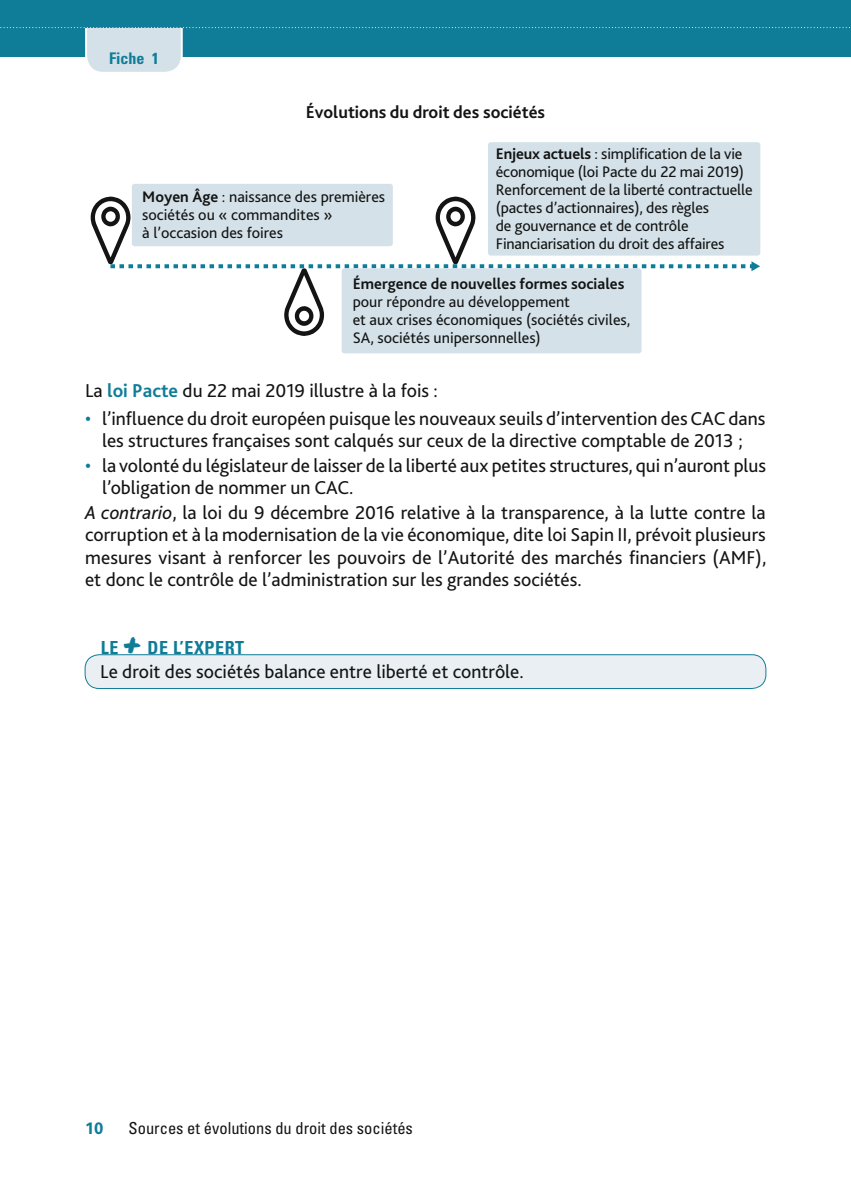
<style>
.page{position:relative;width:851px;height:1191px;background:#fff}
.page>*{position:absolute;margin:0;border:0;box-sizing:border-box;transform-origin:0 0}
.t1{font:19.6px/22.6px "Bliss 2";color:#131413;text-align:center}
.t2{font:700 18px "Bliss 2";color:#131413}
.t3{font:700 condensed 18px "Univers LT Std";letter-spacing:.03em;color:#0f7d98}
.t4{font:condensed 16.4px "Univers LT Std";color:#131413}
.t5{font:700 16.4px "Univers LT Std";color:#0f7d98}
.t6{font:16px/18px "Bliss 2";letter-spacing:-.01em;color:#131413}
.t7{font:700 16px "Bliss 2";color:#131413}
.t8{font:700 condensed 16px "Univers LT Std";color:#0f7d98}
.s1{font-weight:700}
.s2{font-weight:700;color:#0f7d98}
.s3{color:#0f7d98}
.s4{font-style:italic}
.s5{font-family:"Permanent Marker";font-weight:400;font-stretch:normal;font-size:32px}
</style>
<div class="page">
<svg style="left:0;top:0;width:849px;height:72px"></svg>
<div style="left:85px;top:654px;width:680px;height:34px;background:#e9eff3;border-radius:14px"></div>
<div style="left:85px;top:654px;width:681px;height:35px;border:1px solid #0f7d98;border-radius:14px"></div>
<svg style="left:91px;top:197px;width:669px;height:139px"></svg>
<div style="left:132px;top:184px;width:261px;height:62px;background:#d4e1e9;border-radius:3px"></div>
<div style="left:341px;top:268px;width:300px;height:85px;background:#d4e1e9;border-radius:3px"></div>
<div style="left:488px;top:142px;width:272px;height:114px;background:#d4e1e9;border-radius:3px"></div>
<p class="t8" style="left:109px;top:48px;width:51px">Fiche 1</p>
<p class="t2" style="left:306px;top:101px;width:241px">Évolutions du droit des sociétés</p>
<p class="t6" style="left:495px;top:144px;width:258px"><span class="s1">Enjeux actuels</span> : simplification de la vie économique (loi Pacte du 22 mai 2019)<br>Renforcement de la liberté contractuelle (pactes d’actionnaires), des règles<br>de gouvernance et de contrôle Financiarisation du droit des affaires</p>
<p class="t6" style="left:142px;top:187px;width:244px"><span class="s1">Moyen Âge</span> : naissance des premières sociétés ou « commandites »<br>à l’occasion des foires</p>
<p class="t7" style="left:352px;top:273px;width:273px">Émergence de nouvelles formes sociales</p>
<p class="t6" style="left:352px;top:292px;width:279px">pour répondre au développement<br>et aux crises économiques (sociétés civiles,<br>SA, sociétés unipersonnelles)</p>
<p class="t1" style="left:85px;top:378px;width:354px">La <span class="s2">loi Pacte</span> du 22 mai 2019 illustre à la fois :</p>
<p class="t1" style="left:85px;top:406px;width:681px"><span class="s3">•</span> l’influence du droit européen puisque les nouveaux seuils d’intervention des CAC dans les structures françaises sont calqués sur ceux de la directive comptable de 2013 ;</p>
<p class="t1" style="left:102px;top:453px;width:665px;text-align:left;text-indent:-17px"><span class="s3">•</span> la volonté du législateur de laisser de la liberté aux petites structures, qui n’auront plus l’obligation de nommer un CAC.</p>
<p class="t1" style="left:85px;top:500px;width:682px;text-align:justify"><span class="s4">A contrario</span>, la loi du 9 décembre 2016 relative à la transparence, à la lutte contre la corruption et à la modernisation de la vie économique, dite loi Sapin II, prévoit plusieurs mesures visant à renforcer les pouvoirs de l’Autorité des marchés financiers (AMF), et donc le contrôle de l’administration sur les grandes sociétés.</p>
<p class="t3" style="left:101px;top:636px;width:145px">LE <span class="s5">+</span> DE L’EXPERT</p>
<p class="t1" style="left:100px;top:659px;width:425px">Le droit des sociétés balance entre liberté et contrôle.</p>
<p class="t5" style="left:85px;top:1118px;width:20px">10</p>
<p class="t4" style="left:129px;top:1117px;width:286px">Sources et évolutions du droit des sociétés</p>
</div>
